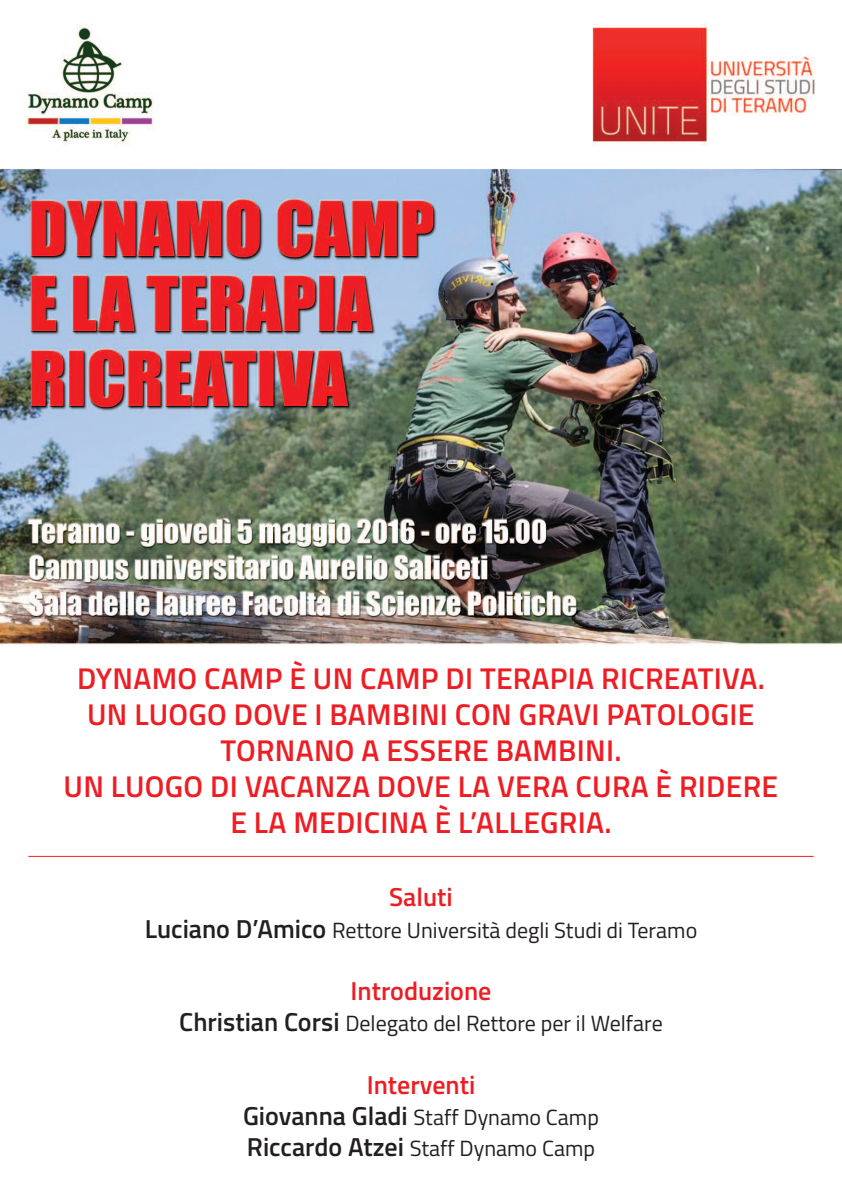
<style>
.page{position:relative;width:842px;height:1191px;background:#fff}
.page>*{position:absolute;margin:0;border:0;box-sizing:border-box;transform-origin:0 0}
.t1{font:600 30px/36px "Titillium";letter-spacing:.01em;color:#ee1d23;text-align:center}
.t2{font:600 26px "Titillium";color:#ee1d23}
.t3{font:22px/31.2px "Titillium";color:#231f20}
.s1{font-weight:600;font-size:26px}
</style>
<div class="page">
<img style="left:0;top:24px;width:842px;height:832px">
<hr style="left:28px;top:856px;width:786px;height:1px;background:#ee1d23">
<p class="t1" style="left:64px;top:663px;width:716px">DYNAMO CAMP È UN CAMP DI TERAPIA RICREATIVA.<br>UN LUOGO DOVE I BAMBINI CON GRAVI PATOLOGIE TORNANO A ESSERE BAMBINI.<br>UN LUOGO DI VACANZA DOVE LA VERA CURA È RIDERE E LA MEDICINA È L’ALLEGRIA.</p>
<p class="t2" style="left:389px;top:888px;width:65px">Saluti</p>
<p class="t3" style="left:145px;top:916px;width:554px"><span class="s1">Luciano D’Amico</span> Rettore Università degli Studi di Teramo</p>
<p class="t2" style="left:350px;top:981px;width:142px">Introduzione</p>
<p class="t3" style="left:179px;top:1010px;width:485px"><span class="s1">Christian Corsi</span> Delegato del Rettore per il Welfare</p>
<p class="t2" style="left:367px;top:1075px;width:110px">Interventi</p>
<p class="t3" style="left:243px;top:1103px;width:357px"><span class="s1">Giovanna Gladi</span> Staff Dynamo Camp<br><span class="s1">Riccardo Atzei</span> Staff Dynamo Camp</p>
</div>
